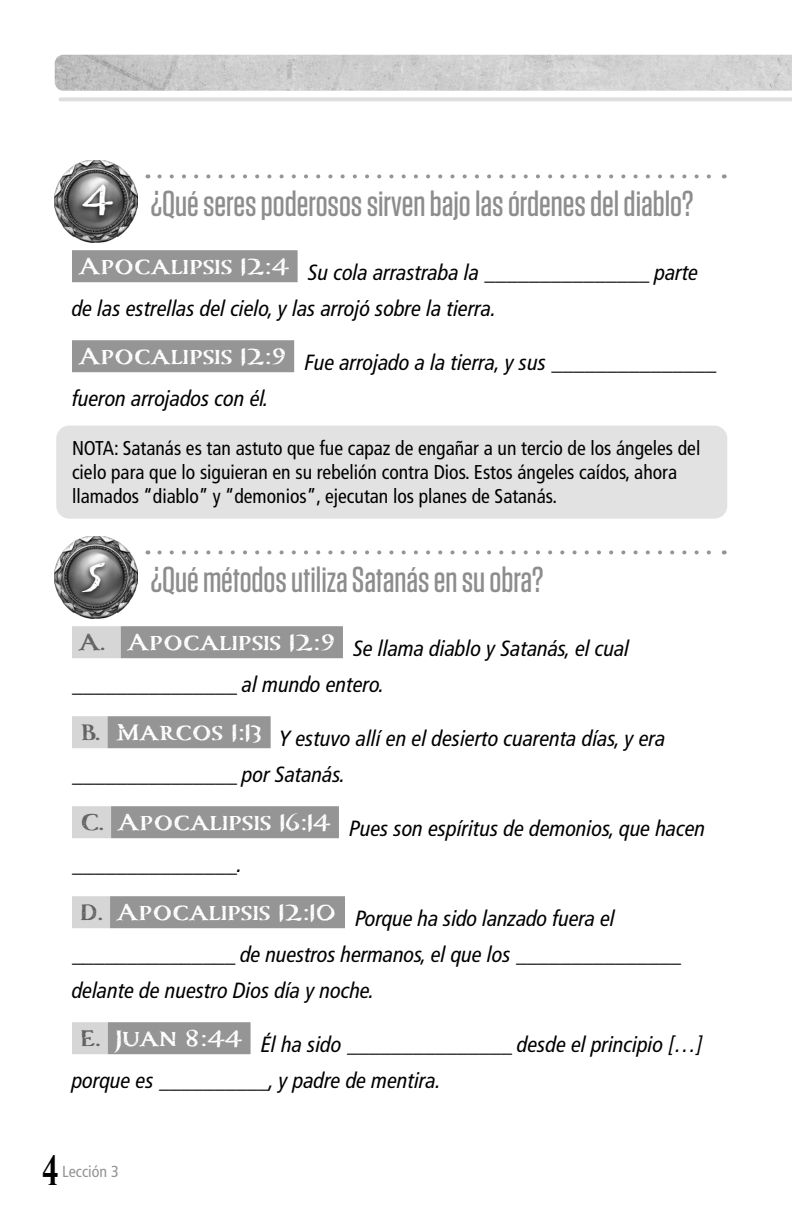
<style>
.page{position:relative;width:792px;height:1224px;background:#fff}
.page>*{position:absolute;margin:0;border:0;box-sizing:border-box;transform-origin:0 0}
.Compass_Numbers{font:700 50px "Carta Marina";color:#fff}
.t1{font:44px "Desire Pro";color:#000}
.Questions_1{font:500 36px "Tungsten";color:#8d8d8d}
.Scripture_with_blanks{font:italic condensed 22px/36px "Frutiger LT Pro";color:#000}
.NOTE{font:condensed 20px/24px "Frutiger LT Pro";color:#000}
.t2{font:condensed 16px "Frutiger LT Pro";color:#949494}
</style>
<div class="page">
<img style="left:55px;top:55px;width:737px;height:36px">
<hr style="left:60px;top:97px;width:732px;height:4px;background:#dedede">
<div style="left:72px;top:250px;width:226px;height:32px;background:#959595"></div>
<div style="left:72px;top:340px;width:222px;height:32px;background:#959595"></div>
<div style="left:72px;top:626px;width:49px;height:32px;background:#d6d6d6"></div>
<div style="left:121px;top:626px;width:222px;height:32px;background:#959595"></div>
<div style="left:72px;top:716px;width:36px;height:32px;background:#d6d6d6"></div>
<div style="left:108px;top:716px;width:163px;height:32px;background:#959595"></div>
<div style="left:72px;top:806px;width:39px;height:32px;background:#d6d6d6"></div>
<div style="left:111px;top:806px;width:228px;height:32px;background:#959595"></div>
<div style="left:72px;top:896px;width:38px;height:32px;background:#d6d6d6"></div>
<div style="left:110px;top:896px;width:235px;height:32px;background:#959595"></div>
<div style="left:72px;top:1022px;width:36px;height:32px;background:#d6d6d6"></div>
<div style="left:108px;top:1022px;width:143px;height:32px;background:#959595"></div>
<img style="left:54px;top:160px;width:83px;height:82px">
<div style="left:76px;top:180px;width:41px;height:43px;background:#000;opacity:.75"></div>
<img style="left:54px;top:536px;width:83px;height:82px">
<div style="left:75px;top:559px;width:35px;height:41px;background:#000;opacity:.75"></div>
<svg style="left:159px;top:174px;width:552px;height:4px"></svg>
<div style="left:56px;top:426px;width:671px;height:93px;background:#e2e2e2;border-radius:13px"></div>
<svg style="left:159px;top:550px;width:552px;height:4px"></svg>
<p class="Compass_Numbers" style="left:82px;top:169px;width:32px">4</p>
<p class="Questions_1" style="left:151px;top:185px;width:544px">¿Qué seres poderosos sirven bajo las órdenes del diablo?</p>
<p class="Scripture_with_blanks" style="left:72px;top:255px;width:628px"><sup>Apocalipsis</sup> <sup>12:4</sup> Su cola arrastraba la _______________ parte de las estrellas del cielo, y las arrojó sobre la tierra.</p>
<p class="Scripture_with_blanks" style="left:72px;top:345px;width:646px"><sup>Apocalipsis</sup> <sup>12:9</sup> Fue arrojado a la tierra, y sus _______________ fueron arrojados con él.</p>
<p class="NOTE" style="left:72px;top:437px;width:630px">NOTA: Satanás es tan astuto que fue capaz de engañar a un tercio de los ángeles del cielo para que lo siguieran en su rebelión contra Dios. Estos ángeles caídos, ahora llamados “diablo” y “demonios”, ejecutan los planes de Satanás.</p>
<p class="Compass_Numbers" style="left:82px;top:545px;width:25px">5</p>
<p class="Questions_1" style="left:151px;top:561px;width:394px">¿Qué métodos utiliza Satanás en su obra?</p>
<p class="Scripture_with_blanks" style="left:72px;top:631px;width:559px"><sup>A.</sup> <sup>Apocalipsis</sup> <sup>12:9</sup> Se llama diablo y Satanás, el cual _______________ al mundo entero.</p>
<p class="Scripture_with_blanks" style="left:72px;top:721px;width:595px;text-indent:8px"><sup>B.</sup> <sup>Marcos</sup> <sup>1:13</sup> Y estuvo allí en el desierto cuarenta días, y era _______________ por Satanás.</p>
<p class="Scripture_with_blanks" style="left:72px;top:811px;width:635px;text-indent:8px"><sup>C.</sup> <sup>Apocalipsis</sup> <sup>16:14</sup> Pues son espíritus de demonios, que hacen _______________.</p>
<p class="Scripture_with_blanks" style="left:72px;top:901px;width:611px;text-indent:8px"><sup>D.</sup> <sup>Apocalipsis</sup> <sup>12:10</sup> Porque ha sido lanzado fuera el _______________ de nuestros hermanos, el que los _______________ delante de nuestro Dios día y noche.</p>
<p class="Scripture_with_blanks" style="left:72px;top:1027px;width:632px;text-indent:8px"><sup>E.</sup> <sup>Juan</sup> <sup>8:44</sup> Él ha sido _______________ desde el principio […] porque es __________, y padre de mentira.</p>
<h2 class="t1" style="left:43px;top:1144px;width:17px">4</h2>
<p class="t2" style="left:62px;top:1162px;width:58px">Lección 3</p>
</div>
